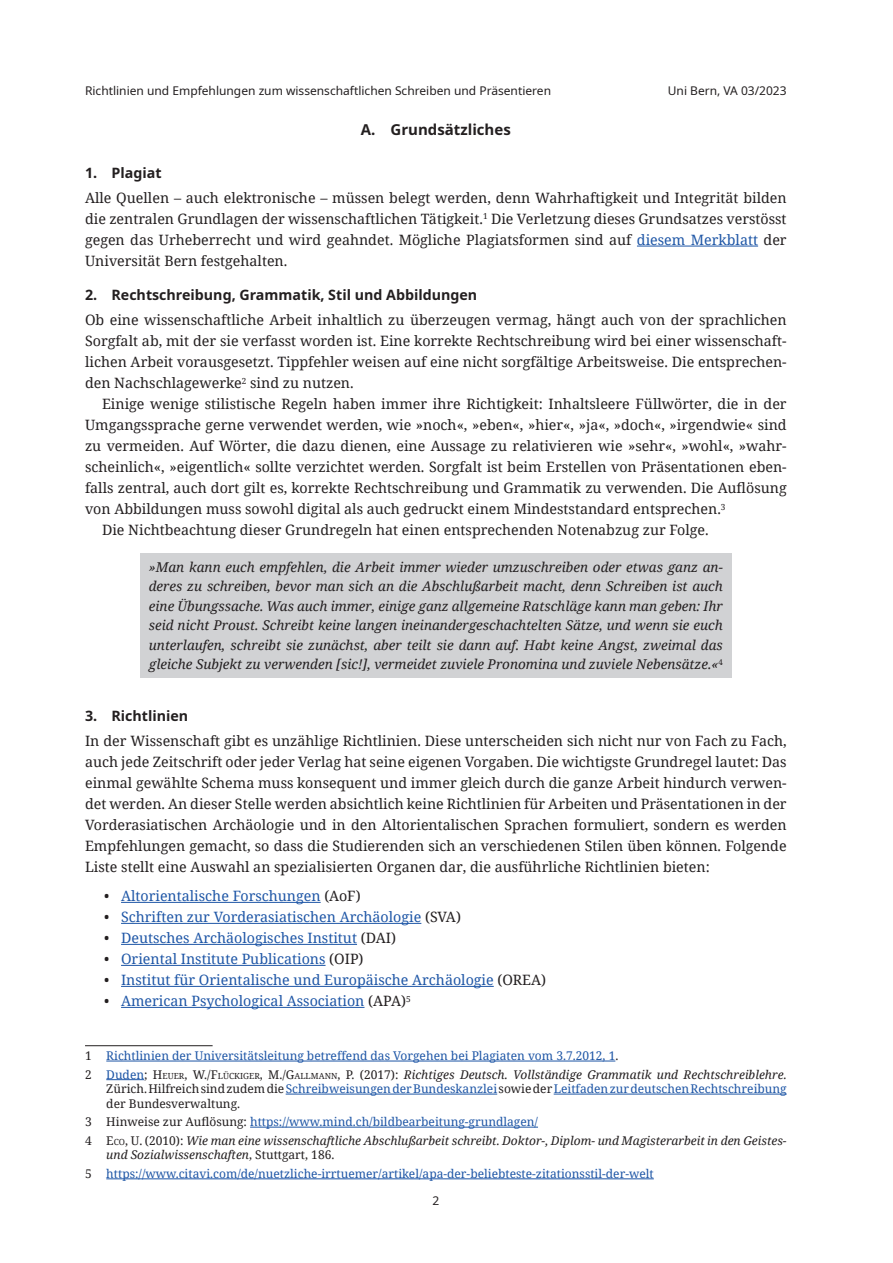
<style>
.page{position:relative;width:893px;height:1263px;background:#fff}
.page>*{position:absolute;margin:0;border:0;box-sizing:border-box;transform-origin:0 0}
.t1{font:700 15px "Noto Sans";color:#231f20}
.Text__ohne_Einzug{font:14.25px/21px "Noto Serif";color:#231f20;text-align:justify}
.Text__mit_Einzug{font:14.25px/21px "Noto Serif";color:#231f20;text-align:justify}
.t2{font:14.25px "Noto Serif";color:#1e56a6}
.t3{font:700 14.25px "Noto Sans";color:#231f20}
.Zitat{font:italic 13.5px/19.5px "Noto Serif";color:#231f20;text-align:justify}
.Fussnote{font:12px/14.4px "Noto Serif";color:#1e56a6;text-align:justify}
.Fussnote-2{font:italic 12px/14.4px "Noto Serif";color:#231f20}
.t4{font:12px "Noto Sans";color:#231f20}
.s1{color:#1e56a6}
.s2{color:#231f20}
.s3{font-size:8.4px;color:#231f20}
.s4{font-style:italic;color:#231f20}
.s5{font-style:normal}
.s6{font-style:normal;font-size:8.4px}
</style>
<div class="page">
<hr style="left:637px;top:246px;width:121px;height:1px;background:#1e56a6">
<div style="left:140px;top:553px;width:591px;height:125px;background:#d1d2d4"></div>
<hr style="left:121px;top:902px;width:200px;height:1px;background:#1e56a6">
<hr style="left:121px;top:923px;width:300px;height:1px;background:#1e56a6">
<hr style="left:121px;top:944px;width:236px;height:1px;background:#1e56a6">
<hr style="left:121px;top:965px;width:205px;height:1px;background:#1e56a6">
<hr style="left:121px;top:986px;width:373px;height:1px;background:#1e56a6">
<hr style="left:121px;top:1007px;width:243px;height:1px;background:#1e56a6">
<hr style="left:85px;top:1045px;width:128px;height:1px;background:#231f20">
<hr style="left:106px;top:1061px;width:509px;height:1px;background:#1e56a6">
<hr style="left:106px;top:1079px;width:38px;height:1px;background:#1e56a6">
<hr style="left:286px;top:1094px;width:211px;height:1px;background:#1e56a6">
<hr style="left:554px;top:1094px;width:233px;height:1px;background:#1e56a6">
<hr style="left:250px;top:1127px;width:288px;height:1px;background:#1e56a6">
<hr style="left:106px;top:1178px;width:548px;height:1px;background:#1e56a6">
<p class="t4" style="left:85px;top:82px;width:468px">Richtlinien und Empfehlungen zum wissenschaftlichen Schreiben und Präsentieren</p>
<p class="t4" style="left:668px;top:82px;width:120px">Uni Bern, VA 03/2023</p>
<p class="t1" style="left:361px;top:119px;width:151px">A. Grundsätzliches</p>
<p class="t3" style="left:85px;top:162px;width:78px">1. Plagiat</p>
<p class="Text__ohne_Einzug" style="left:85px;top:187px;width:703px">Alle Quellen – auch elektronische – müssen belegt werden, denn Wahrhaftigkeit und Integrität bilden die zentralen Grundlagen der wissenschaftlichen Tätigkeit.<sup>1</sup> Die Verletzung dieses Grundsatzes verstösst gegen das Urheberrecht und wird geahndet. Mögliche Plagiatsformen sind auf <span class="s1">diesem Merkblatt</span> der Universität Bern festgehalten.</p>
<p class="t3" style="left:85px;top:285px;width:394px">2. Rechtschreibung, Grammatik, Stil und Abbildungen</p>
<p class="Text__ohne_Einzug" style="left:85px;top:309px;width:703px">Ob eine wissenschaftliche Arbeit inhaltlich zu überzeugen vermag, hängt auch von der sprachlichen Sorgfalt ab, mit der sie verfasst worden ist. Eine korrekte Rechtschreibung wird bei einer wissenschaft&shy;lichen Arbeit vorausgesetzt. Tippfehler weisen auf eine nicht sorgfältige Arbeitsweise. Die entsprechen&shy;den Nachschlagewerke<sup>2</sup> sind zu nutzen.</p>
<p class="Text__mit_Einzug" style="left:85px;top:393px;width:703px;text-indent:17px">Einige wenige stilistische Regeln haben immer ihre Richtigkeit: Inhaltsleere Füllwörter, die in der Umgangssprache gerne verwendet werden, wie »noch«, »eben«, »hier«, »ja«, »doch«, »irgendwie« sind zu vermeiden. Auf Wörter, die dazu dienen, eine Aussage zu relativieren wie »sehr«, »wohl«, »wahr&shy;scheinlich«, »eigentlich« sollte verzichtet werden. Sorgfalt ist beim Erstellen von Präsentationen eben&shy;falls zentral, auch dort gilt es, korrekte Rechtschreibung und Grammatik zu verwenden. Die Auflösung von Abbildungen muss sowohl digital als auch gedruckt einem Mindeststandard entsprechen.<sup>3</sup></p>
<p class="Text__mit_Einzug" style="left:102px;top:519px;width:608px">Die Nichtbeachtung dieser Grundregeln hat einen entsprechenden Notenabzug zur Folge.</p>
<p class="Zitat" style="left:149px;top:557px;width:576px">»Man kann euch empfehlen, die Arbeit immer wieder umzuschreiben oder etwas ganz an&shy;deres zu schreiben, bevor man sich an die Abschlußarbeit macht, denn Schreiben ist auch eine Übungssache. Was auch immer, einige ganz allgemeine Ratschläge kann man geben: Ihr seid nicht Proust. Schreibt keine langen ineinandergeschachtelten Sätze, und wenn sie euch unterlaufen, schreibt sie zunächst, aber teilt sie dann auf. Habt keine Angst, zweimal das gleiche Subjekt zu verwenden [sic!], vermeidet zuviele Pronomina und zuviele Nebensätze.«<sup>4</sup></p>
<p class="t3" style="left:85px;top:705px;width:105px">3. Richtlinien</p>
<p class="Text__ohne_Einzug" style="left:85px;top:730px;width:703px">In der Wissenschaft gibt es unzählige Richtlinien. Diese unterscheiden sich nicht nur von Fach zu Fach, auch jede Zeitschrift oder jeder Verlag hat seine eigenen Vorgaben. Die wichtigste Grundregel lautet: Das einmal gewählte Schema muss konsequent und immer gleich durch die ganze Arbeit hindurch verwen&shy;det werden. An dieser Stelle werden absichtlich keine Richtlinien für Arbeiten und Präsentationen in der Vorderasiatischen Archäologie und in den Altorientalischen Sprachen formuliert, sondern es werden Empfehlungen gemacht, so dass die Studierenden sich an verschiedenen Stilen üben können. Folgende Liste stellt eine Auswahl an spezialisierten Organen dar, die ausführliche Richtlinien bieten:</p>
<p class="t2" style="left:104px;top:886px;width:258px"><span class="s2">•</span> Altorientalische Forschungen <span class="s2">(AoF)</span></p>
<p class="t2" style="left:104px;top:907px;width:358px"><span class="s2">•</span> Schriften zur Vorderasiatischen Archäologie <span class="s2">(SVA)</span></p>
<p class="t2" style="left:104px;top:928px;width:293px"><span class="s2">•</span> Deutsches Archäologisches Institut <span class="s2">(DAI)</span></p>
<p class="t2" style="left:104px;top:949px;width:261px"><span class="s2">•</span> Oriental Institute Publications <span class="s2">(OIP)</span></p>
<p class="t2" style="left:104px;top:970px;width:444px"><span class="s2">•</span> Institut für Orientalische und Europäische Archäologie <span class="s2">(OREA)</span></p>
<p class="t2" style="left:104px;top:991px;width:308px"><span class="s2">•</span> American Psychological Association <span class="s2">(APA)</span><sup>5</sup></p>
<p class="Fussnote" style="left:85px;top:1048px;width:535px"><span class="s2">1</span> Richtlinien der Universitätsleitung betreffend das Vorgehen bei Plagiaten vom 3.7.2012, 1<span class="s2">.</span></p>
<p class="Fussnote" style="left:106px;top:1067px;width:682px;text-indent:-21px"><span class="s2">2</span> Duden<span class="s2">;</span> <span class="s2">H</span><span class="s3">EUER</span><span class="s2">, W./F</span><span class="s3">LÜCKIGER</span><span class="s2">, M./G</span><span class="s3">ALLMANN</span><span class="s2">, P.</span> <span class="s2">(2017):</span> <span class="s4">Richtiges Deutsch. Vollständige Grammatik und Rechtschreiblehre.<br></span><span class="s2">Zürich. Hilfreich sind zudem die</span> Schreibweisungen der Bundeskanzlei <span class="s2">sowie der</span> Leitfaden zur deutschen Rechtschreibung <span class="s2">der Bundesverwaltung.</span></p>
<p class="Fussnote" style="left:85px;top:1114px;width:454px"><span class="s2">3 Hinweise zur Auflösung:</span> https://www.mind.ch/bildbearbeitung-grundlagen/</p>
<p class="Fussnote-2" style="left:106px;top:1133px;width:682px;text-indent:-21px"><span class="s5">4</span> <span class="s5">E</span><span class="s6">CO</span><span class="s5">, U.</span> <span class="s5">(2010):</span> Wie man eine wissenschaftliche Abschlußarbeit schreibt. Doktor-, Diplom- und Magisterarbeit in den Geistes&shy;und Sozialwissenschaften<span class="s5">, Stuttgart, 186.</span></p>
<p class="Fussnote" style="left:85px;top:1166px;width:570px"><span class="s2">5</span> https://www.citavi.com/de/nuetzliche-irrtuemer/artikel/apa-der-beliebteste-zitationsstil-der-welt</p>
<p class="t4" style="left:432px;top:1192px;width:8px">2</p>
</div>
